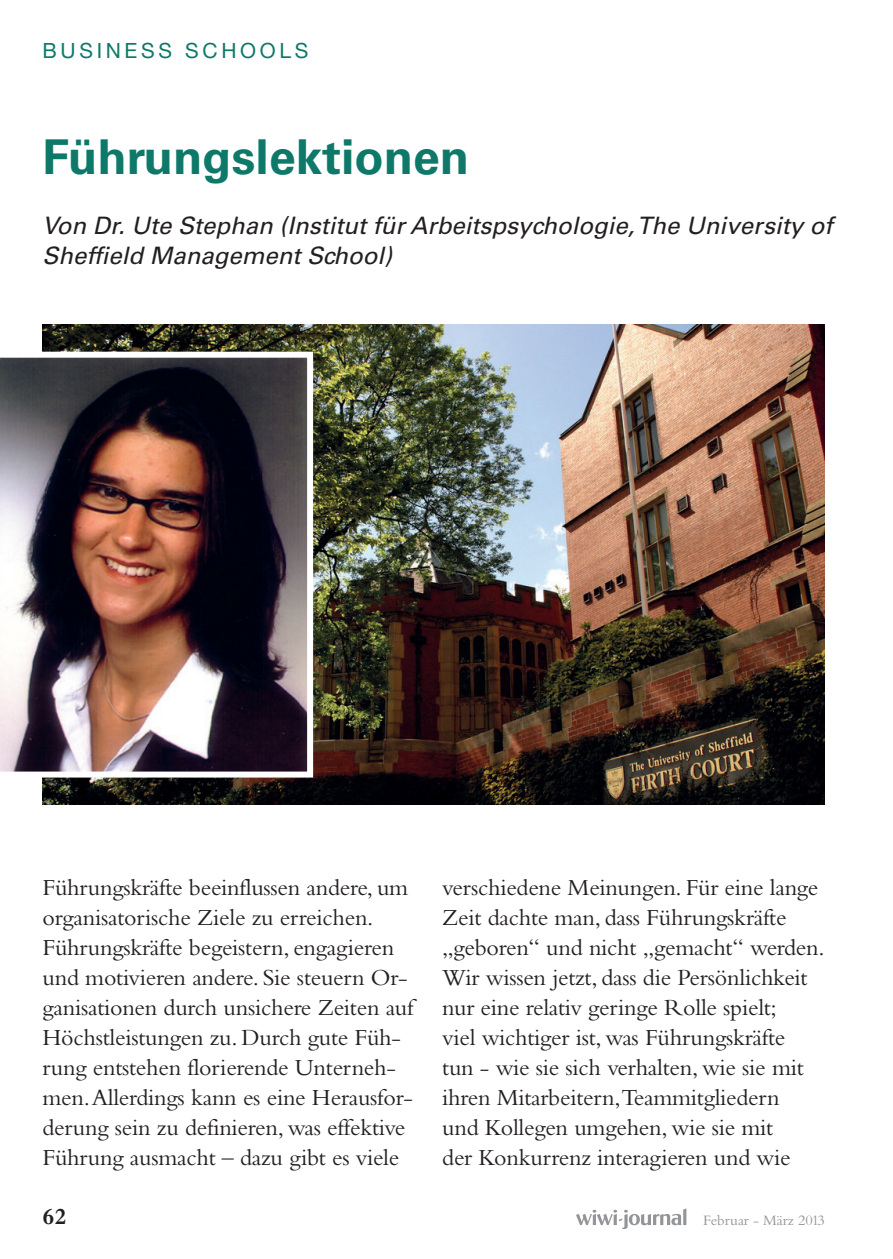
<style>
.page{position:relative;width:893px;height:1259px;background:#fff}
.page>*{position:absolute;margin:0;border:0;box-sizing:border-box;transform-origin:0 0}
.t1{font:700 48px "Univers LT Std";color:#0e7969}
.t2{font:24px/30px "Bembo Std";letter-spacing:-.01em;color:#231f20}
.t3{font:italic 24px/30px "Univers LT Std";color:#231f20}
.t4{font:700 24px "Bembo Std";color:#231f20}
.t5{font:21px "Helvetica Neue LT Std";letter-spacing:.175em;color:#0e7969}
.t6{font:15px "Bembo Std";color:#939598}
</style>
<div class="page">
<img style="left:43px;top:324px;width:782px;height:481px">
<img style="left:0;top:352px;width:313px;height:425px">
<svg style="left:576px;top:1208px;width:110px;height:21px"></svg>
<p class="t5" style="left:43px;top:38px;width:81px">BUS INESS</p>
<p class="t5" style="left:185px;top:38px;width:36px">SCHOOLS</p>
<h1 class="t1" style="left:43px;top:129px;width:428px">Führungslektionen</h1>
<p class="t3" style="left:43px;top:211px;width:791px">Von Dr. Ute Stephan (Institut für Arbeitspsychologie, The University of<br>Sheffield Management School)</p>
<p class="t2" style="left:43px;top:872px;width:373px">Führungskräfte beeinflussen andere, um organisatorische Ziele zu erreichen.<br>Führungskräfte begeistern, engagieren und motivieren andere. Sie steuern Or&shy;ganisationen durch unsichere Zeiten auf Höchstleistungen zu. Durch gute Füh&shy;rung entstehen florierende Unterneh&shy;men. Allerdings kann es eine Herausfor&shy;derung sein zu definieren, was effektive Führung ausmacht – dazu gibt es viele</p>
<p class="t2" style="left:442px;top:872px;width:384px">verschiedene Meinungen. Für eine lange Zeit dachte man, dass Führungskräfte „geboren“ und nicht „gemacht“ werden.<br>Wir wissen jetzt, dass die Persönlichkeit nur eine relativ geringe Rolle spielt;<br>viel wichtiger ist, was Führungskräfte<br>tun - wie sie sich verhalten, wie sie mit ihren Mitarbeitern,Teammitgliedern<br>und Kollegen umgehen, wie sie mit<br>der Konkurrenz interagieren und wie</p>
<p class="t4" style="left:43px;top:1203px;width:26px">62</p>
<p class="t6" style="left:703px;top:1211px;width:123px">Februar - März 2013</p>
</div>
